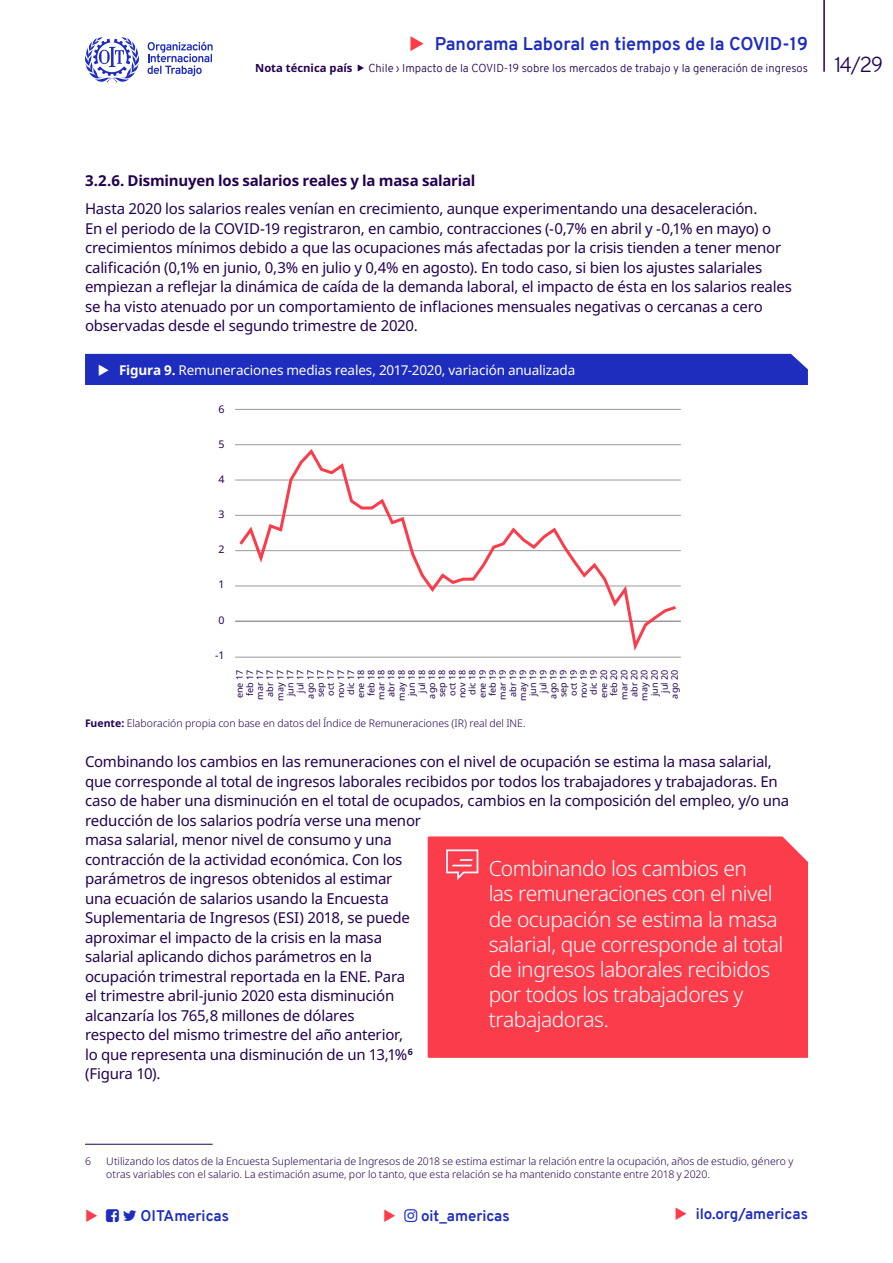
<style>
.page{position:relative;width:893px;height:1263px;background:#fff}
.page>*{position:absolute;margin:0;border:0;box-sizing:border-box;transform-origin:0 0}
.t1{font:300 21px/25.2px "Noto Sans";letter-spacing:-.025em;color:#fff}
.t2{font:300 21px "Overpass";color:#230050}
.t3{font:700 18px "Overpass";color:#1e2dbe}
.t4{font:15px/19.5px "Noto Sans";letter-spacing:-.015em;color:#230050}
.t5{font:700 15px "Noto Sans";letter-spacing:-.015em;color:#230050}
.t6{font:700 15px "Overpass";color:#1e2dbe}
.t7{font:13.5px "Noto Sans";letter-spacing:-.01em;color:#fff}
.t8{font:300 11.25px "Overpass";color:#230050}
.t9{font:700 11.25px "Noto Sans";color:#230050}
.t10{font:300 10.5px/12.6px "Noto Sans";color:#230050}
.t11{font:10.5px "Noto Sans";color:#230050}
.t12{font:9px/10.1px "Noto Sans";color:#230050;text-align:right}
.s1{font-weight:700}
</style>
<div class="page">
<hr style="left:235px;top:657px;width:446px;height:1px;background:#999">
<hr style="left:235px;top:586px;width:446px;height:1px;background:#999">
<hr style="left:235px;top:550px;width:446px;height:1px;background:#999">
<hr style="left:235px;top:515px;width:446px;height:1px;background:#999">
<hr style="left:235px;top:480px;width:446px;height:1px;background:#999">
<hr style="left:235px;top:444px;width:446px;height:1px;background:#999">
<hr style="left:235px;top:409px;width:446px;height:1px;background:#999">
<hr style="left:235px;top:620px;width:446px;height:2px;background:#999">
<svg style="left:236px;top:449px;width:443px;height:202px"></svg>
<hr style="left:85px;top:1144px;width:128px;height:1px;background:#230050">
<div style="left:429px;top:837px;width:379px;height:220px;background:#fa3c4b"></div>
<svg style="left:446px;top:849px;width:32px;height:31px"></svg>
<svg style="left:148px;top:42px;width:65px;height:34px"></svg>
<svg style="left:85px;top:37px;width:54px;height:45px"></svg>
<hr style="left:823px;top:0;width:2px;height:72px;background:#230050">
<div style="left:85px;top:354px;width:723px;height:31px;background:#1e2dbe"></div>
<p class="t3" style="left:435px;top:31px;width:375px">Panorama Laboral en tiempos de la COVID-19</p>
<p class="t9" style="left:255px;top:60px;width:99px">Nota técnica país</p>
<p class="t8" style="left:368px;top:60px;width:441px">Chile › Impacto de la COVID-19 sobre los mercados de trabajo y la generación de ingresos</p>
<h1 class="t2" style="left:834px;top:49px;width:50px">14/29</h1>
<p class="t5" style="left:85px;top:170px;width:392px">3.2.6. Disminuyen los salarios reales y la masa salarial</p>
<p class="t4" style="left:85px;top:199px;width:708px">Hasta 2020 los salarios reales venían en crecimiento, aunque experimentando una desaceleración.<br>En el periodo de la COVID-19 registraron, en cambio, contracciones (-0,7% en abril y -0,1% en mayo) o crecimientos mínimos debido a que las ocupaciones más afectadas por la crisis tienden a tener menor calificación (0,1% en junio, 0,3% en julio y 0,4% en agosto). En todo caso, si bien los ajustes salariales empiezan a reflejar la dinámica de caída de la demanda laboral, el impacto de ésta en los salarios reales se ha visto atenuado por un comportamiento de inflaciones mensuales negativas o cercanas a cero observadas desde el segundo trimestre de 2020.</p>
<p class="t7" style="left:119px;top:360px;width:458px"><span class="s1">Figura 9.</span> Remuneraciones medias reales, 2017-2020, variación anualizada</p>
<p class="t11" style="left:219px;top:402px;width:8px">6</p>
<p class="t11" style="left:219px;top:437px;width:8px">5</p>
<p class="t11" style="left:219px;top:472px;width:8px">4</p>
<p class="t11" style="left:219px;top:507px;width:8px">3</p>
<p class="t11" style="left:219px;top:542px;width:8px">2</p>
<p class="t11" style="left:219px;top:577px;width:8px">1</p>
<p class="t11" style="left:219px;top:612px;width:8px">0</p>
<p class="t11" style="left:215px;top:647px;width:11px">-1</p>
<p class="t12" style="left:235px;top:700px;width:32px;rotate:-90deg">ene 17 feb 17 mar 17 abr 17 may 17 jun 17 jul 17 ago 17 sep 17 oct 17 nov 17 dic 17 ene 18 feb 18 mar 18 abr 18 may 18 jun 18 jul 18 ago 18 sep 18 oct 18 nov 18 dic 18 ene 19 feb 19 mar 19 abr 19 may 19 jun 19 jul 19 ago 19 sep 19 oct 19 nov 19 dic 19 ene 20 feb 20 mar 20 abr 20 may 20 jun 20 jul 20 ago 20</p>
<p class="t10" style="left:85px;top:717px;width:442px"><span class="s1">Fuente:</span> Elaboración propia con base en datos del Índice de Remuneraciones (IR) real del INE.</p>
<p class="t4" style="left:85px;top:752px;width:706px">Combinando los cambios en las remuneraciones con el nivel de ocupación se estima la masa salarial, que corresponde al total de ingresos laborales recibidos por todos los trabajadores y trabajadoras. En caso de haber una disminución en el total de ocupados, cambios en la composición del empleo, y/o una reducción de los salarios podría verse una menor<br>masa salarial, menor nivel de consumo y una<br>contracción de la actividad económica. Con los<br>parámetros de ingresos obtenidos al estimar<br>una ecuación de salarios usando la Encuesta<br>Suplementaria de Ingresos (ESI) 2018, se puede<br>aproximar el impacto de la crisis en la masa<br>salarial aplicando dichos parámetros en la<br>ocupación trimestral reportada en la ENE. Para<br>el trimestre abril-junio 2020 esta disminución<br>alcanzaría los 765,8 millones de dólares<br>respecto del mismo trimestre del año anterior,<br>lo que representa una disminución de un 13,1%<sup>6<br></sup>(Figura 10).</p>
<h1 class="t1" style="left:489px;top:856px;width:296px">Combinando los cambios en<br>las remuneraciones con el nivel de ocupación se estima la masa salarial, que corresponde al total de ingresos laborales recibidos por todos los trabajadores y trabajadoras.</h1>
<p class="t10" style="left:85px;top:1155px;width:7px">6</p>
<p class="t10" style="left:106px;top:1155px;width:688px">Utilizando los datos de la Encuesta Suplementaria de Ingresos de 2018 se estima estimar la relación entre la ocupación, años de estudio, género y otras variables con el salario. La estimación asume, por lo tanto, que esta relación se ha mantenido constante entre 2018 y 2020.</p>
<p class="t6" style="left:141px;top:1204px;width:90px">OITAmericas</p>
<p class="t6" style="left:696px;top:1203px;width:114px">ilo.org/americas</p>
<p class="t6" style="left:421px;top:1204px;width:90px">oit_americas</p>
</div>
